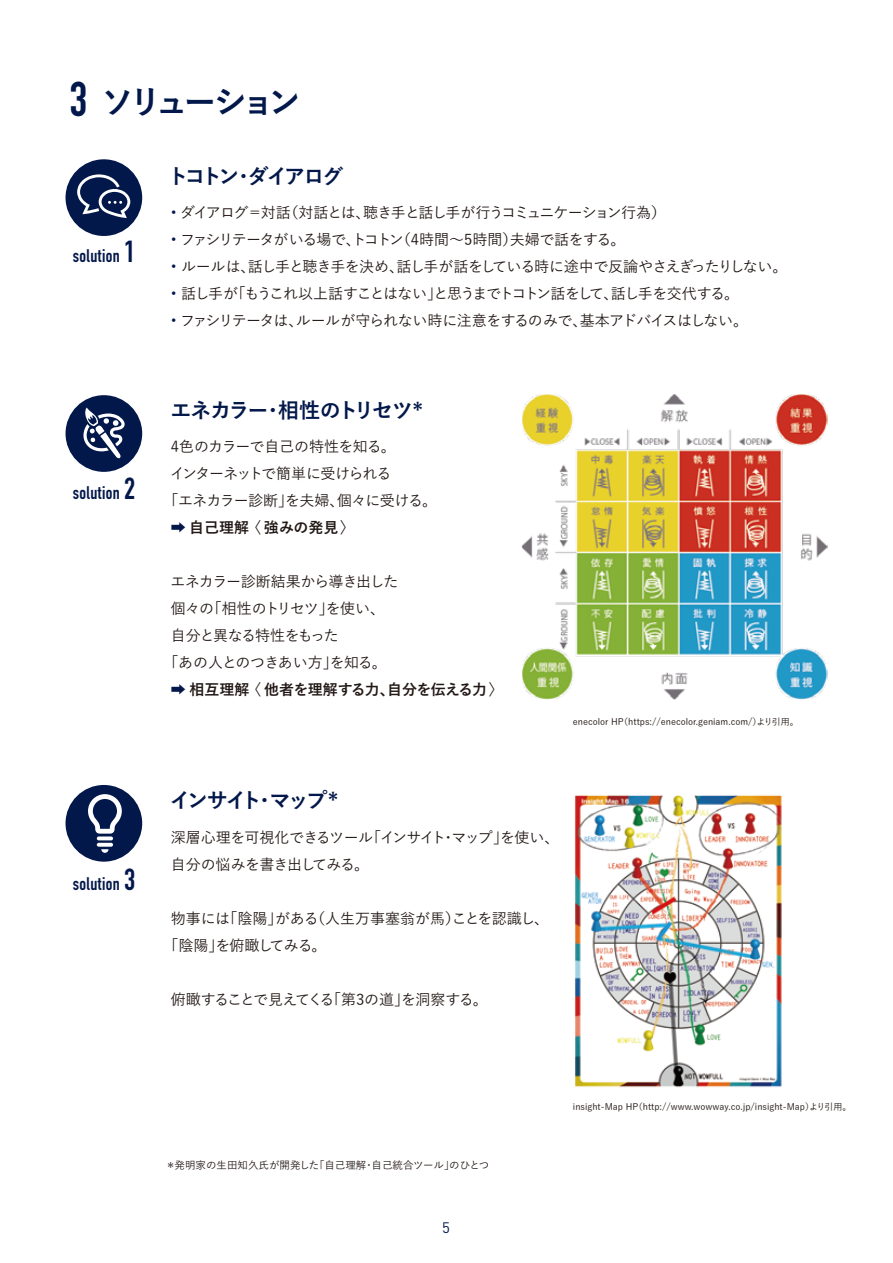
<style>
.page{position:relative;width:893px;height:1263px;background:#fff}
.page>*{position:absolute;margin:0;border:0;box-sizing:border-box;transform-origin:0 0}
.t1{font:700 33px "Yu Go";letter-spacing:-.165em;color:#03184a}
.t2{font:700 21px "Yu Go";letter-spacing:-.085em;color:#03184a}
.t3{font:700 21px "Yu Go";letter-spacing:-.155em;color:#03184a}
.t4{font:700 21px "Yu Go";letter-spacing:-.12em;color:#03184a}
.t5{font:700 18px "DIN Condensed";letter-spacing:.025em;color:#03184a}
.t6{font:500 15px/27px "Yu Go";letter-spacing:-.05em;color:#221815}
.t7{font:500 15px "Yu Go";letter-spacing:-.1em;color:#221815}
.t8{font:500 15px/27px "Yu Go";letter-spacing:-.005em;color:#221815}
.t9{font:500 15px "Yu Go";letter-spacing:-.09em;color:#221815}
.t10{font:700 15px "Yu Go";letter-spacing:-.04em;color:#221815}
.t11{font:500 15px "Yu Go";letter-spacing:-.025em;color:#221815}
.t12{font:700 15px "Yu Go";letter-spacing:-.005em;color:#221815}
.t13{font:500 15px "Yu Go";letter-spacing:-.07em;color:#221815}
.t14{font:15px "DIN";color:#03184a}
.t15{font:500 10.5px "Yu Go";letter-spacing:-.005em;color:#221815}
.t16{font:500 9px "Yu Go";color:#221815}
.s1{font-family:"DIN Condensed";font-size:48px}
.s2{font-size:30px}
.s3{color:#03184a}
.s4{font-family:"Koz Go Pr 6 N";font-weight:400;color:#03184a}
</style>
<div class="page">
<div style="left:66px;top:159px;width:76px;height:77px;background:#03184a;border-radius:50%"></div>
<svg style="left:77px;top:174px;width:53px;height:44px"></svg>
<img style="left:522px;top:394px;width:306px;height:306px">
<div style="left:66px;top:395px;width:76px;height:77px;background:#03184a;border-radius:50%"></div>
<div style="left:66px;top:785px;width:76px;height:77px;background:#03184a;border-radius:50%"></div>
<img style="left:574px;top:795px;width:208px;height:293px">
<svg style="left:88px;top:794px;width:34px;height:40px"></svg>
<svg style="left:101px;top:849px;width:8px;height:4px"></svg>
<svg style="left:97px;top:836px;width:16px;height:4px"></svg>
<svg style="left:97px;top:843px;width:16px;height:4px"></svg>
<svg style="left:83px;top:407px;width:42px;height:52px"></svg>
<h1 class="t1" style="left:70px;top:83px;width:233px"><span class="s1">3</span> ソリューション</h1>
<p class="t5" style="left:73px;top:243px;width:64px">solution <span class="s2">1</span></p>
<p class="t5" style="left:73px;top:480px;width:64px">solution <span class="s2">2</span></p>
<p class="t5" style="left:73px;top:872px;width:64px">solution <span class="s2">3</span></p>
<h2 class="t3" style="left:168px;top:165px;width:177px">トコトン・ダイアログ</h2>
<p class="t9" style="left:171px;top:198px;width:497px"><span class="s3">•</span> ダイアログ＝対話（対話とは、聴き手と話し手が行うコミュニケーション行為）</p>
<p class="t6" style="left:171px;top:224px;width:456px"><span class="s3">•</span> ファシリテータがいる場で、トコトン（4時間～5時間）夫婦で話をする。</p>
<p class="t6" style="left:171px;top:251px;width:618px"><span class="s3">•</span> ルールは、話し手と聴き手を決め、話し手が話をしている時に途中で反論やさえぎったりしない。</p>
<p class="t7" style="left:171px;top:279px;width:570px"><span class="s3">•</span> 話し手が「もうこれ以上話すことはない」と思うまでトコトン話をして、話し手を交代する。</p>
<p class="t6" style="left:171px;top:305px;width:579px"><span class="s3">•</span> ファシリテータは、ルールが守られない時に注意をするのみで、基本アドバイスはしない。</p>
<h2 class="t2" style="left:170px;top:399px;width:254px">エネカラー・相性のトリセツ*</h2>
<p class="t11" style="left:171px;top:432px;width:226px">4色のカラーで自己の特性を知る。</p>
<p class="t6" style="left:170px;top:458px;width:223px">インターネットで簡単に受けられる</p>
<p class="t6" style="left:163px;top:485px;width:275px">「エネカラー診断」を夫婦、個々に受ける。</p>
<p class="t12" style="left:171px;top:519px;width:186px"><span class="s4">➡</span> 自己理解 〈強みの発見〉</p>
<p class="t6" style="left:171px;top:566px;width:229px">エネカラー診断結果から導き出した</p>
<p class="t6" style="left:171px;top:593px;width:216px">個々の「相性のトリセツ」を使い、</p>
<p class="t13" style="left:171px;top:621px;width:170px">自分と異なる特性をもった</p>
<p class="t6" style="left:163px;top:647px;width:225px">「あの人とのつきあい方」を知る。</p>
<p class="t10" style="left:171px;top:681px;width:334px"><span class="s4">➡</span> 相互理解 〈他者を理解する力、自分を伝える力〉</p>
<p class="t16" style="left:573px;top:713px;width:227px">enecolor HP（https://enecolor.geniam.com/）より引用。</p>
<h2 class="t4" style="left:170px;top:789px;width:170px">インサイト・マップ*</h2>
<p class="t6" style="left:171px;top:822px;width:390px">深層心理を可視化できるツール「インサイト・マップ」を使い、自分の悩みを書き出してみる。</p>
<p class="t8" style="left:163px;top:903px;width:387px;text-indent:8px">物事には「陰陽」がある（人生万事塞翁が馬）ことを認識し、「陰陽」を俯瞰してみる。</p>
<p class="t6" style="left:171px;top:984px;width:318px">俯瞰することで見えてくる「第3の道」を洞察する。</p>
<p class="t15" style="left:166px;top:1155px;width:325px">＊発明家の生田知久氏が開発した「自己理解・自己統合ツール」のひとつ</p>
<p class="t14" style="left:442px;top:1218px;width:9px">5</p>
<p class="t16" style="left:573px;top:1098px;width:280px">insight-Map HP（http://www.wowway.co.jp/insight-Map）より引用。</p>
</div>
